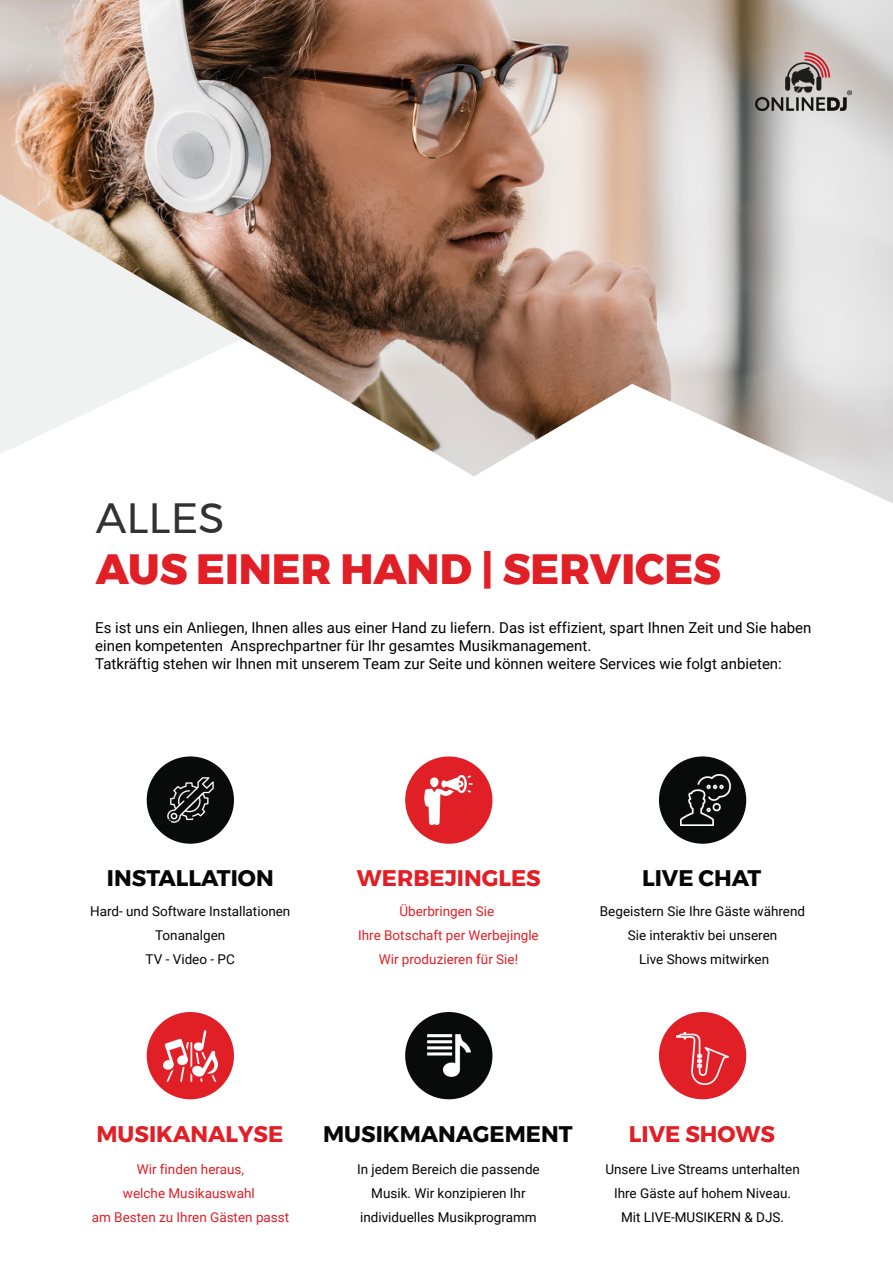
<style>
.page{position:relative;width:893px;height:1263px;background:#fff}
.page>*{position:absolute;margin:0;border:0;box-sizing:border-box;transform-origin:0 0}
.t1{font:800 42.3px "Montserrat";color:#e11f27}
.t2{font:42.3px "Montserrat";color:#333233}
.t3{font:700 22.5px "Montserrat";color:#060606}
.t4{font:700 22.5px "Montserrat";color:#e11f27}
.t5{font:15px/18px "Roboto";color:#000}
.t6{font:13.5px/24px "Roboto";color:#050505;text-align:center}
.t7{font:13.5px/24px "Roboto";color:#e11f27;text-align:center}
.t8{font:13.5px "Roboto";color:#000}
</style>
<div class="page">
<img style="left:0;top:0;width:893px;height:503px">
<div style="left:147px;top:756px;width:87px;height:88px;background:#090a0a;border-radius:50%"></div>
<div style="left:405px;top:756px;width:87px;height:88px;background:#e01f27;border-radius:50%"></div>
<div style="left:659px;top:756px;width:87px;height:88px;background:#090a0a;border-radius:50%"></div>
<div style="left:147px;top:1012px;width:87px;height:87px;background:#e01f27;border-radius:50%"></div>
<div style="left:405px;top:1012px;width:87px;height:87px;background:#090a0a;border-radius:50%"></div>
<div style="left:659px;top:1012px;width:87px;height:87px;background:#e01f27;border-radius:50%"></div>
<img style="left:755px;top:52px;width:96px;height:59px">
<img style="left:428px;top:1034px;width:42px;height:43px">
<img style="left:677px;top:1032px;width:51px;height:53px">
<img style="left:425px;top:775px;width:48px;height:50px">
<img style="left:163px;top:1030px;width:54px;height:51px">
<img style="left:680px;top:775px;width:51px;height:50px">
<img style="left:168px;top:777px;width:45px;height:46px">
<h1 class="t2" style="left:96px;top:486px;width:130px">ALLES</h1>
<h1 class="t1" style="left:96px;top:535px;width:627px">AUS EINER HAND | SERVICES</h1>
<p class="t5" style="left:95px;top:618px;width:718px">Es ist uns ein Anliegen, Ihnen alles aus einer Hand zu liefern. Das ist effizient, spart Ihnen Zeit und Sie haben einen kompetenten Ansprechpartner für Ihr gesamtes Musikmanagement.<br>Tatkräftig stehen wir Ihnen mit unserem Team zur Seite und können weitere Services wie folgt anbieten:</p>
<h2 class="t3" style="left:107px;top:859px;width:168px">INSTALLATION</h2>
<h2 class="t4" style="left:357px;top:859px;width:185px">WERBEJINGLES</h2>
<h2 class="t3" style="left:642px;top:859px;width:121px">LIVE CHAT</h2>
<p class="t7" style="left:358px;top:899px;width:182px">Überbringen Sie<br>Ihre Botschaft per Werbejingle<br>Wir produzieren für Sie!</p>
<p class="t6" style="left:90px;top:899px;width:202px">Hard- und Software Installationen<br>Tonanalgen<br>TV - Video - PC</p>
<p class="t6" style="left:600px;top:899px;width:207px">Begeistern Sie Ihre Gäste während<br>Sie interaktiv bei unseren<br>Live Shows mitwirken</p>
<h2 class="t4" style="left:96px;top:1116px;width:188px">MUSIKANALYSE</h2>
<h2 class="t3" style="left:323px;top:1116px;width:251px">MUSIKMANAGEMENT</h2>
<h2 class="t4" style="left:629px;top:1116px;width:148px">LIVE SHOWS</h2>
<p class="t7" style="left:92px;top:1157px;width:199px">Wir finden heraus,<br>welche Musikauswahl<br>am Besten zu Ihren Gästen passt</p>
<p class="t6" style="left:605px;top:1157px;width:196px">Unsere Live Streams unterhalten<br>Ihre Gäste auf hohem Niveau.</p>
<p class="t6" style="left:357px;top:1157px;width:184px">In jedem Bereich die passende<br>Musik. Wir konzipieren Ihr individuelles Musikprogramm</p>
<p class="t8" style="left:621px;top:1208px;width:164px">Mit LIVE-MUSIKERN &amp; DJS.</p>
</div>
